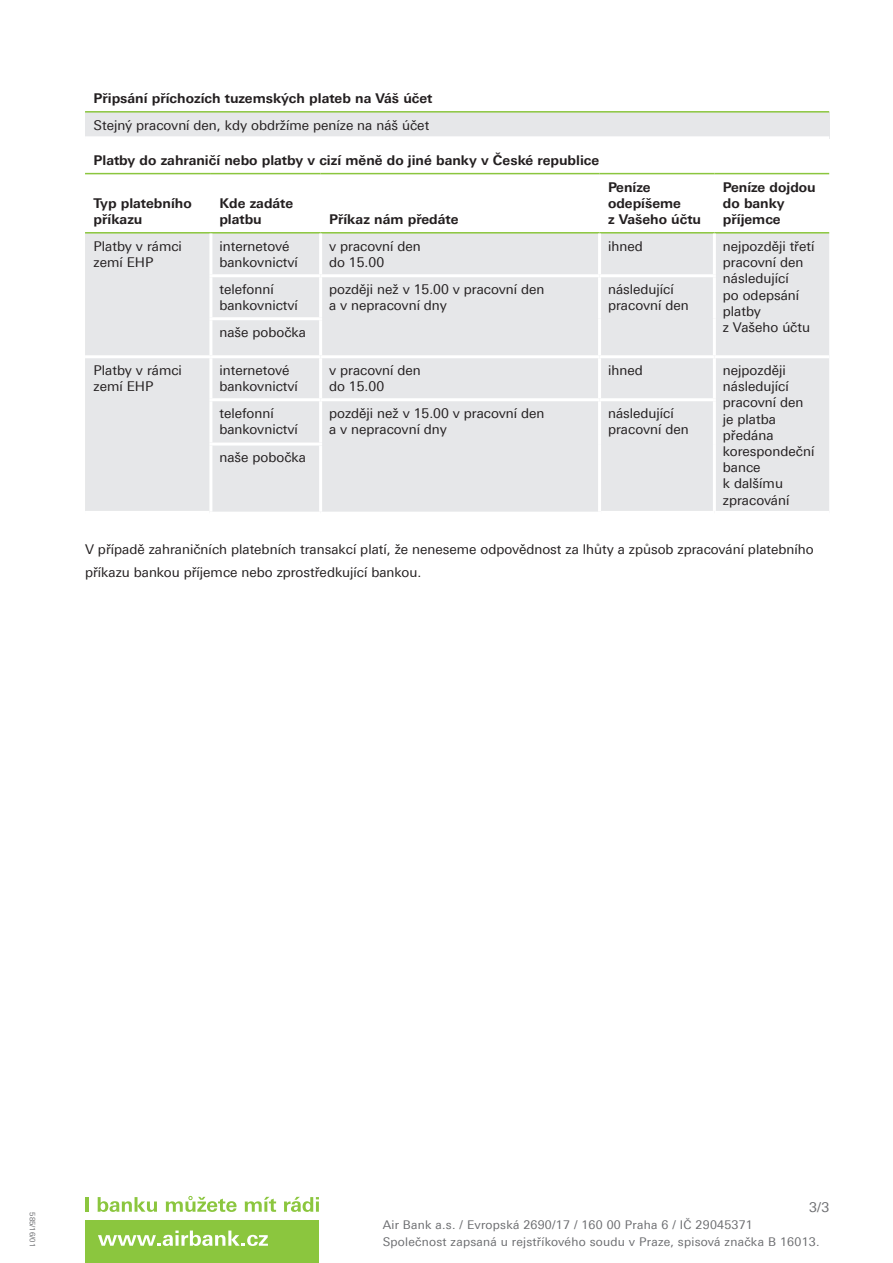
<style>
.page{position:relative;width:893px;height:1263px;background:#fff}
.page>*{position:absolute;margin:0;border:0;box-sizing:border-box;transform-origin:0 0}
.L1_bullets{font:13.5px/16.2px "Linotype Univers 430";color:#231f20}
.L1_bullets-2{font:700 13.5px/16.2px "Linotype Univers 630";color:#231f20}
.text_uni_roman_9_15{font:13.5px/22.5px "Linotype Univers 430";color:#231f20}
.t1{font:13.5px "Linotype Univers 430";color:#6c6d70}
.t2{font:12px/17.1px "Linotype Univers 430";letter-spacing:.02em;color:#6c6d70}
.t3{font:7.5px "Linotype Univers 430";color:#6c6d70}
</style>
<div class="page">
<hr style="left:85px;top:1197px;width:3px;height:15px;background:#8bc63e">
<svg style="left:98px;top:1197px;width:59px;height:15px"></svg>
<svg style="left:166px;top:1196px;width:71px;height:16px"></svg>
<svg style="left:245px;top:1197px;width:31px;height:15px"></svg>
<svg style="left:284px;top:1197px;width:35px;height:15px"></svg>
<div style="left:85px;top:1220px;width:234px;height:43px;background:#8bc63e"></div>
<svg style="left:98px;top:1230px;width:170px;height:16px"></svg>
<div style="left:85px;top:112px;width:744px;height:27px;background:#e6e7e9"></div>
<hr style="left:85px;top:111px;width:744px;height:2px;background:#8bc63e">
<div style="left:85px;top:136px;width:744px;height:5px;background:#fff"></div>
<div style="left:85px;top:234px;width:744px;height:278px;background:#e6e7e9"></div>
<hr style="left:85px;top:173px;width:126px;height:1px;background:#8bc63e">
<hr style="left:211px;top:173px;width:110px;height:1px;background:#8bc63e">
<hr style="left:321px;top:173px;width:279px;height:1px;background:#8bc63e">
<hr style="left:600px;top:173px;width:114px;height:1px;background:#8bc63e">
<hr style="left:714px;top:173px;width:115px;height:1px;background:#8bc63e">
<hr style="left:85px;top:232px;width:126px;height:2px;background:#8bc63e">
<hr style="left:211px;top:232px;width:110px;height:2px;background:#8bc63e">
<hr style="left:321px;top:232px;width:279px;height:2px;background:#8bc63e">
<hr style="left:600px;top:232px;width:114px;height:2px;background:#8bc63e">
<hr style="left:714px;top:232px;width:115px;height:2px;background:#8bc63e">
<hr style="left:85px;top:511px;width:124px;height:4px;background:#fff">
<hr style="left:601px;top:511px;width:113px;height:4px;background:#fff">
<hr style="left:714px;top:511px;width:115px;height:4px;background:#fff">
<hr style="left:209px;top:234px;width:3px;height:40px;background:#fff">
<hr style="left:319px;top:234px;width:3px;height:40px;background:#fff">
<hr style="left:598px;top:234px;width:3px;height:40px;background:#fff">
<hr style="left:713px;top:234px;width:3px;height:40px;background:#fff">
<hr style="left:209px;top:274px;width:112px;height:3px;background:#fff">
<hr style="left:209px;top:277px;width:3px;height:40px;background:#fff">
<hr style="left:321px;top:274px;width:279px;height:3px;background:#fff">
<hr style="left:319px;top:277px;width:3px;height:40px;background:#fff">
<hr style="left:600px;top:274px;width:116px;height:3px;background:#fff">
<hr style="left:598px;top:277px;width:3px;height:42px;background:#fff">
<hr style="left:713px;top:277px;width:3px;height:42px;background:#fff">
<hr style="left:209px;top:320px;width:3px;height:35px;background:#fff">
<hr style="left:319px;top:320px;width:3px;height:35px;background:#fff">
<hr style="left:598px;top:319px;width:3px;height:36px;background:#fff">
<hr style="left:713px;top:319px;width:3px;height:36px;background:#fff">
<hr style="left:209px;top:358px;width:3px;height:40px;background:#fff">
<hr style="left:319px;top:358px;width:3px;height:40px;background:#fff">
<hr style="left:598px;top:358px;width:3px;height:40px;background:#fff">
<hr style="left:713px;top:358px;width:3px;height:40px;background:#fff">
<hr style="left:209px;top:401px;width:3px;height:41px;background:#fff">
<hr style="left:600px;top:398px;width:116px;height:3px;background:#fff">
<hr style="left:598px;top:401px;width:3px;height:43px;background:#fff">
<hr style="left:713px;top:401px;width:3px;height:43px;background:#fff">
<hr style="left:209px;top:445px;width:3px;height:67px;background:#fff">
<hr style="left:598px;top:444px;width:3px;height:68px;background:#fff">
<hr style="left:713px;top:444px;width:3px;height:67px;background:#fff">
<hr style="left:85px;top:355px;width:126px;height:3px;background:#fff">
<hr style="left:211px;top:355px;width:110px;height:3px;background:#fff">
<hr style="left:321px;top:355px;width:279px;height:3px;background:#fff">
<hr style="left:600px;top:355px;width:114px;height:3px;background:#fff">
<hr style="left:714px;top:355px;width:115px;height:3px;background:#fff">
<hr style="left:209px;top:317px;width:113px;height:3px;background:#fff">
<hr style="left:209px;top:398px;width:112px;height:3px;background:#fff">
<hr style="left:321px;top:398px;width:279px;height:3px;background:#fff">
<hr style="left:319px;top:401px;width:3px;height:41px;background:#fff">
<hr style="left:209px;top:442px;width:113px;height:3px;background:#fff">
<hr style="left:319px;top:445px;width:3px;height:67px;background:#fff">
<p class="L1_bullets-2" style="left:94px;top:90px;width:340px">Připsání příchozích tuzemských plateb na Váš účet</p>
<p class="L1_bullets" style="left:94px;top:117px;width:337px">Stejný pracovní den, kdy obdržíme peníze na náš účet</p>
<p class="L1_bullets-2" style="left:94px;top:152px;width:507px">Platby do zahraničí nebo platby v cizí měně do jiné banky v České republice</p>
<p class="L1_bullets-2" style="left:94px;top:195px;width:100px">Typ platebního příkazu</p>
<p class="L1_bullets-2" style="left:219px;top:195px;width:75px">Kde zadáte platbu</p>
<p class="L1_bullets-2" style="left:329px;top:211px;width:131px">Příkaz nám předáte</p>
<p class="L1_bullets-2" style="left:608px;top:179px;width:95px">Peníze odepíšeme<br>z Vašeho účtu</p>
<p class="L1_bullets-2" style="left:723px;top:179px;width:94px">Peníze dojdou do banky příjemce</p>
<p class="L1_bullets" style="left:94px;top:238px;width:90px">Platby v rámci</p>
<p class="L1_bullets" style="left:94px;top:254px;width:62px">zemí EHP</p>
<p class="L1_bullets" style="left:94px;top:362px;width:90px">Platby v rámci</p>
<p class="L1_bullets" style="left:94px;top:378px;width:62px">zemí EHP</p>
<p class="L1_bullets" style="left:219px;top:238px;width:80px">internetové bankovnictví</p>
<p class="L1_bullets" style="left:329px;top:238px;width:93px">v pracovní den</p>
<p class="L1_bullets" style="left:608px;top:238px;width:36px">ihned</p>
<p class="L1_bullets" style="left:723px;top:238px;width:93px">nejpozději třetí pracovní den</p>
<p class="L1_bullets" style="left:723px;top:271px;width:78px">následující po odepsání platby</p>
<p class="L1_bullets" style="left:723px;top:319px;width:89px">z Vašeho účtu</p>
<p class="L1_bullets" style="left:329px;top:254px;width:57px">do 15.00</p>
<p class="L1_bullets" style="left:219px;top:281px;width:80px">telefonní bankovnictví</p>
<p class="L1_bullets" style="left:329px;top:281px;width:217px">později než v 15.00 v pracovní den a v nepracovní dny</p>
<p class="L1_bullets" style="left:608px;top:281px;width:82px">následující pracovní den</p>
<p class="L1_bullets" style="left:219px;top:324px;width:88px">naše pobočka</p>
<p class="L1_bullets" style="left:219px;top:362px;width:80px">internetové bankovnictví</p>
<p class="L1_bullets" style="left:329px;top:362px;width:93px">v pracovní den</p>
<p class="L1_bullets" style="left:608px;top:362px;width:36px">ihned</p>
<p class="L1_bullets" style="left:723px;top:362px;width:93px">nejpozději následující pracovní den je platba předána korespondeční bance<br>k dalšímu zpracování</p>
<p class="L1_bullets" style="left:329px;top:378px;width:57px">do 15.00</p>
<p class="L1_bullets" style="left:219px;top:405px;width:80px">telefonní bankovnictví</p>
<p class="L1_bullets" style="left:329px;top:405px;width:217px">později než v 15.00 v pracovní den a v nepracovní dny</p>
<p class="L1_bullets" style="left:608px;top:405px;width:82px">následující pracovní den</p>
<p class="L1_bullets" style="left:219px;top:449px;width:88px">naše pobočka</p>
<p class="text_uni_roman_9_15" style="left:85px;top:538px;width:730px">V případě zahraničních platebních transakcí platí, že neneseme odpovědnost za lhůty a způsob zpracování platebního příkazu bankou příjemce nebo zprostředkující bankou.</p>
<p class="t3" style="left:37px;top:1212px;width:36px;rotate:90deg">585/16/01</p>
<p class="t1" style="left:809px;top:1199px;width:22px">3/3</p>
<p class="t2" style="left:383px;top:1216px;width:438px">Air Bank a.s. / Evropská 2690/17 / 160 00 Praha 6 / IČ 29045371<br>Společnost zapsaná u rejstříkového soudu v Praze, spisová značka B 16013.</p>
</div>
